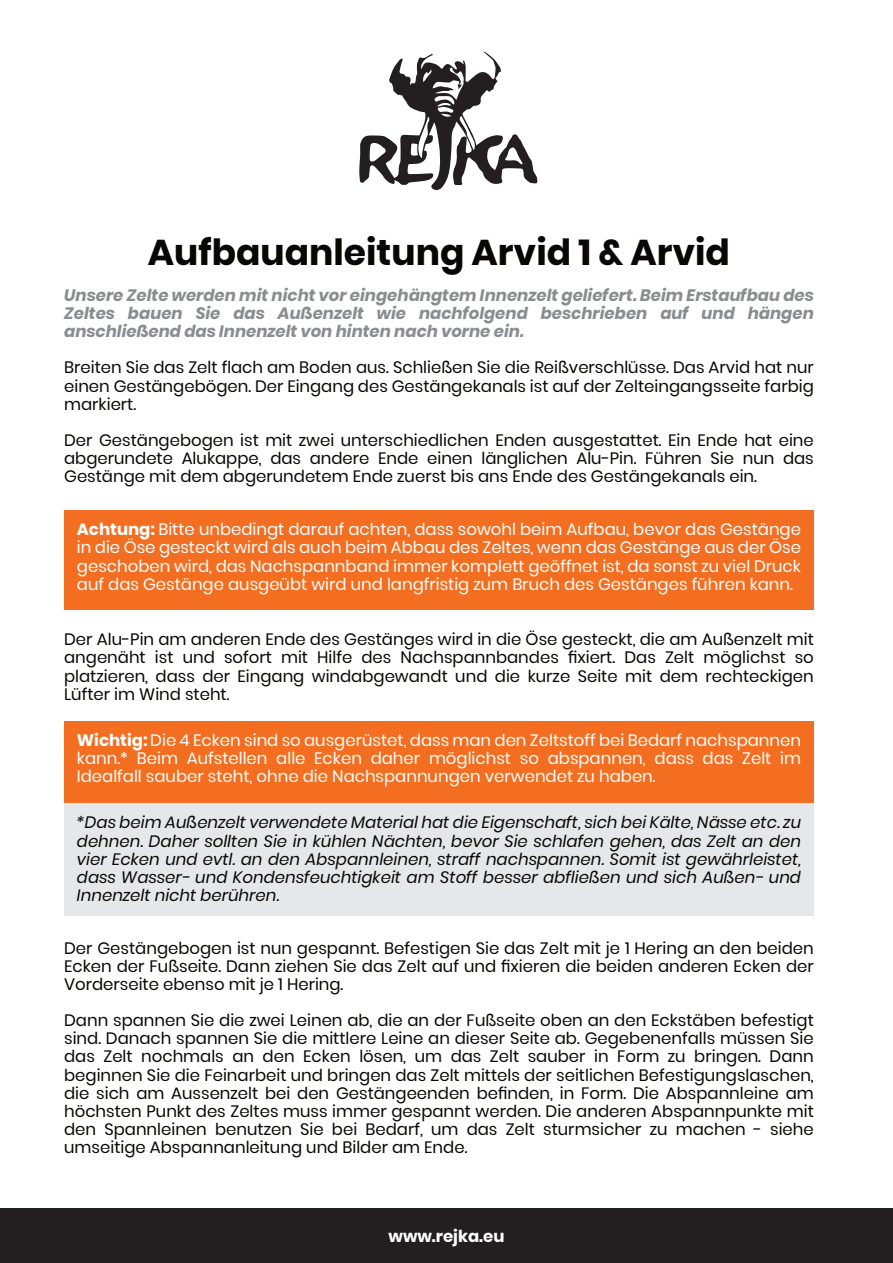
<style>
.page{position:relative;width:893px;height:1263px;background:#fff}
.page>*{position:absolute;margin:0;border:0;box-sizing:border-box;transform-origin:0 0}
.t1{font:700 36px "Poppins";color:#080704}
.t2{font:16.5px/18.1px "Poppins";color:#080704;text-align:justify}
.t3{font:16.5px/18.1px "Poppins";color:#fff;text-align:justify}
.t4{font:italic 16.5px/18.1px "Poppins";color:#080704;text-align:justify}
.t5{font:italic 700 16.5px/18.1px "Poppins";color:#8a8c8f;text-align:justify}
.t6{font:700 16.5px "Poppins";color:#fff}
.s1{font-weight:700}
</style>
<div class="page">
<svg style="left:359px;top:52px;width:178px;height:138px"></svg>
<div style="left:64px;top:510px;width:750px;height:100px;background:#f36e21"></div>
<div style="left:64px;top:721px;width:750px;height:82px;background:#f36e21"></div>
<div style="left:64px;top:803px;width:750px;height:113px;background:#e6e7e9"></div>
<div style="left:0;top:1208px;width:893px;height:55px;background:#231f20"></div>
<h1 class="t1" style="left:148px;top:227px;width:584px">Aufbauanleitung Arvid 1 &amp; Arvid</h1>
<p class="t5" style="left:64px;top:286px;width:751px">Unsere Zelte werden mit nicht vor eingehängtem Innenzelt geliefert. Beim Erstaufbau des Zeltes bauen Sie das Außenzelt wie nachfolgend beschrieben auf und hängen anschließend das Innenzelt von hinten nach vorne ein.</p>
<p class="t2" style="left:64px;top:359px;width:751px">Breiten Sie das Zelt flach am Boden aus. Schließen Sie die Reißverschlüsse. Das Arvid hat nur einen Gestängebögen. Der Eingang des Gestängekanals ist auf der Zelteingangsseite farbig markiert.</p>
<p class="t2" style="left:64px;top:431px;width:751px">Der Gestängebogen ist mit zwei unterschiedlichen Enden ausgestattet. Ein Ende hat eine abgerundete Alukappe, das andere Ende einen länglichen Alu-Pin. Führen Sie nun das Gestänge mit dem abgerundetem Ende zuerst bis ans Ende des Gestängekanals ein.</p>
<p class="t3" style="left:77px;top:520px;width:726px"><span class="s1">Achtung:</span> Bitte unbedingt darauf achten, dass sowohl beim Aufbau, bevor das Gestänge in die Öse gesteckt wird als auch beim Abbau des Zeltes, wenn das Gestänge aus der Öse geschoben wird, das Nachspannband immer komplett geöffnet ist, da sonst zu viel Druck auf das Gestänge ausgeübt wird und langfristig zum Bruch des Gestänges führen kann.</p>
<p class="t2" style="left:64px;top:630px;width:751px">Der Alu-Pin am anderen Ende des Gestänges wird in die Öse gesteckt, die am Außenzelt mit angenäht ist und sofort mit Hilfe des Nachspannbandes fixiert. Das Zelt möglichst so platzieren, dass der Eingang windabgewandt und die kurze Seite mit dem rechteckigen Lüfter im Wind steht.</p>
<p class="t3" style="left:77px;top:731px;width:726px"><span class="s1">Wichtig:</span> Die 4 Ecken sind so ausgerüstet, dass man den Zeltstoff bei Bedarf nachspannen kann.* Beim Aufstellen alle Ecken daher möglichst so abspannen, dass das Zelt im Idealfall sauber steht, ohne die Nachspannungen verwendet zu haben.</p>
<p class="t4" style="left:77px;top:813px;width:726px">*Das beim Außenzelt verwendete Material hat die Eigenschaft, sich bei Kälte, Nässe etc. zu dehnen. Daher sollten Sie in kühlen Nächten, bevor Sie schlafen gehen, das Zelt an den vier Ecken und evtl. an den Abspannleinen, straff nachspannen. Somit ist gewährleistet, dass Wasser- und Kondensfeuchtigkeit am Stoff besser abfließen und sich Außen- und Innenzelt nicht berühren.</p>
<p class="t2" style="left:64px;top:939px;width:751px">Der Gestängebogen ist nun gespannt. Befestigen Sie das Zelt mit je 1 Hering an den beiden Ecken der Fußseite. Dann ziehen Sie das Zelt auf und fixieren die beiden anderen Ecken der Vorderseite ebenso mit je 1 Hering.</p>
<p class="t2" style="left:64px;top:1011px;width:751px">Dann spannen Sie die zwei Leinen ab, die an der Fußseite oben an den Eckstäben befestigt sind. Danach spannen Sie die mittlere Leine an dieser Seite ab. Gegebenenfalls müssen Sie das Zelt nochmals an den Ecken lösen, um das Zelt sauber in Form zu bringen. Dann beginnen Sie die Feinarbeit und bringen das Zelt mittels der seitlichen Befestigungslaschen, die sich am Aussenzelt bei den Gestängeenden befinden, in Form. Die Abspannleine am höchsten Punkt des Zeltes muss immer gespannt werden. Die anderen Abspannpunkte mit den Spannleinen benutzen Sie bei Bedarf, um das Zelt sturmsicher zu machen - siehe umseitige Abspannanleitung und Bilder am Ende.</p>
<p class="t6" style="left:388px;top:1225px;width:117px">www.rejka.eu</p>
</div>
